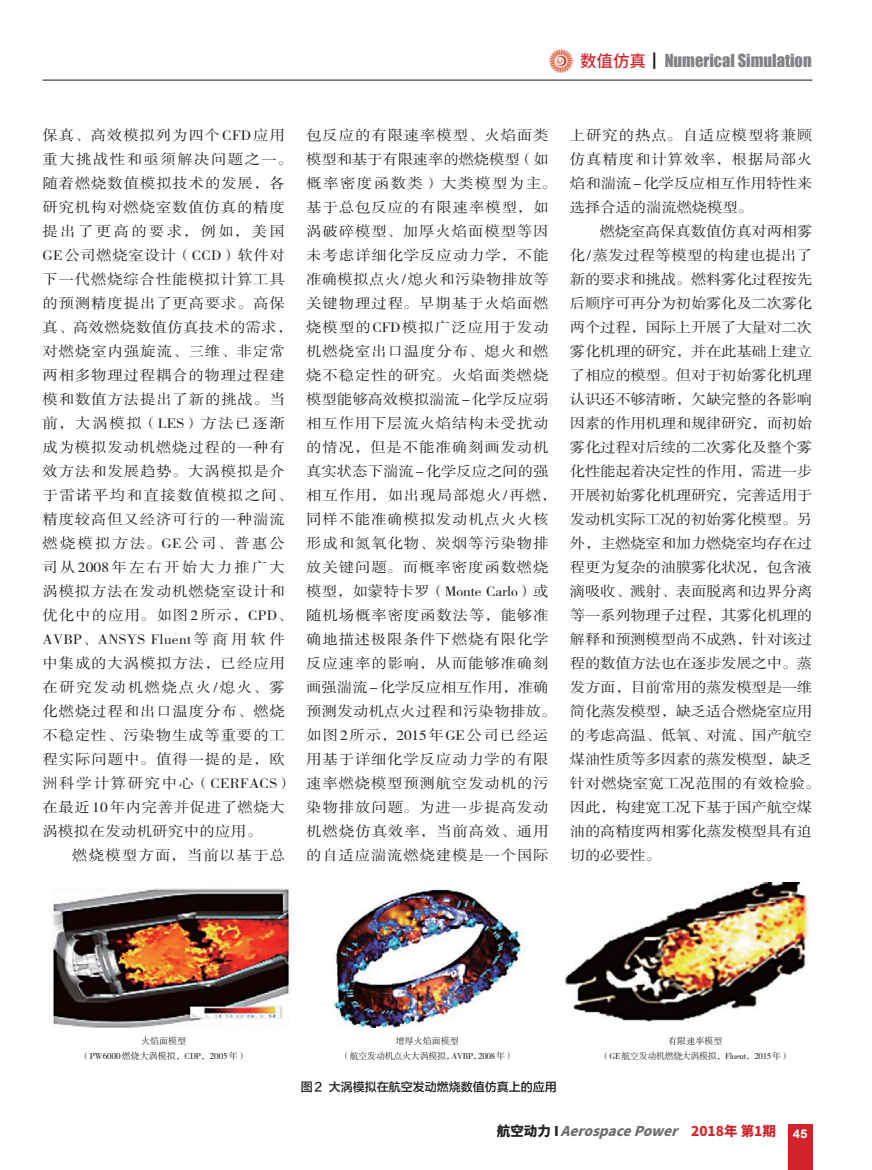
<style>
.page{position:relative;width:872px;height:1170px;background:#fff}
.page>*{position:absolute;margin:0;border:0;box-sizing:border-box;transform-origin:0 0}
.t1{font:16.5px "Impact";color:#808285}
.t2{font:14.25px/24px "FZSSJW GB1 0";letter-spacing:.055em;color:#231f20;scale:1.08 1}
.t3{font:14.25px/24px "FZSSJW GB1 0";letter-spacing:-.015em;color:#231f20;scale:1.08 1}
.t4{font:14.25px "FZSSJW GB1 0";letter-spacing:.075em;color:#231f20;scale:1.08 1}
.t5{font:italic 800 13.5px "Source Han Sans CN";color:#6c6d70}
.t6{font:12px "FZLTZHJW GB1 0";color:#231f20}
.t7{font:9px/15px "FZSSJW GB1 0";letter-spacing:-.03em;color:#231f20;text-align:center}
.t8{font:9px/15px "FZSSJW GB1 0";color:#231f20;text-align:center}
.s1{font-family:"Source Han Sans CN";font-weight:500;color:#d1232a}
.s2{font-family:"Source Han Sans CN";font-weight:500;color:#231f20}
.s3{font-style:normal;color:#231f20}
.s4{font-style:normal;color:#d1232a}
</style>
<div class="page">
<div style="left:787px;top:1124px;width:25px;height:45px;background:#d1232a"></div>
<img style="left:549px;top:49px;width:24px;height:24px">
<hr style="left:43px;top:80px;width:769px;height:1px;background:#231f20">
<img style="left:52px;top:882px;width:758px;height:145px">
<p class="t1" style="left:580px;top:48px;width:233px"><span class="s1">数值仿真</span><span class="s2">┃</span>Numerical Simulation</p>
<p class="t2" style="left:43px;top:124px;width:233px">保真、高效模拟列为四个CFD应用重大挑战性和亟须解决问题之一。随着燃烧数值模拟技术的发展，各研究机构对燃烧室数值仿真的精度提出了更高的要求，例如，美国<br>GE公司燃烧室设计（CCD）软件对下一代燃烧综合性能模拟计算工具的预测精度提出了更高要求。高保真、高效燃烧数值仿真技术的需求，对燃烧室内强旋流、三维、非定常两相多物理过程耦合的物理过程建模和数值方法提出了新的挑战。当前，大涡模拟（LES）方法已逐渐成为模拟发动机燃烧过程的一种有效方法和发展趋势。大涡模拟是介于雷诺平均和直接数值模拟之间、精度较高但又经济可行的一种湍流燃烧模拟方法。GE公司、普惠公司从2008年左右开始大力推广大涡模拟方法在发动机燃烧室设计和优化中的应用。如图2所示，CPD、<br>AVBP、ANSYS Fluent 等商用软件中集成的大涡模拟方法，已经应用在研究发动机燃烧点火/熄火、雾化燃烧过程和出口温度分布、燃烧不稳定性、污染物生成等重要的工程实际问题中。值得一提的是，欧洲科学计算研究中心（CERFACS）在最近10年内完善并促进了燃烧大涡模拟在发动机研究中的应用。</p>
<p class="t4" style="left:72px;top:847px;width:198px">燃烧模型方面，当前以基于总</p>
<p class="t2" style="left:306px;top:124px;width:233px">包反应的有限速率模型、火焰面类模型和基于有限速率的燃烧模型（如概率密度函数类）大类模型为主。基于总包反应的有限速率模型，如涡破碎模型、加厚火焰面模型等因未考虑详细化学反应动力学，不能准确模拟点火/熄火和污染物排放等关键物理过程。早期基于火焰面燃烧模型的CFD模拟广泛应用于发动机燃烧室出口温度分布、熄火和燃烧不稳定性的研究。火焰面类燃烧模型能够高效模拟湍流-化学反应弱相互作用下层流火焰结构未受扰动的情况，但是不能准确刻画发动机真实状态下湍流-化学反应之间的强相互作用，如出现局部熄火/再燃，同样不能准确模拟发动机点火火核形成和氮氧化物、炭烟等污染物排放关键问题。而概率密度函数燃烧模型，如蒙特卡罗（Monte Carlo）或随机场概率密度函数法等，能够准确地描述极限条件下燃烧有限化学反应速率的影响，从而能够准确刻画强湍流-化学反应相互作用，准确预测发动机点火过程和污染物排放。如图2所示，2015年GE公司已经运用基于详细化学反应动力学的有限速率燃烧模型预测航空发动机的污染物排放问题。为进一步提高发动机燃烧仿真效率，当前高效、通用的自适应湍流燃烧建模是一个国际</p>
<p class="t2" style="left:570px;top:124px;width:226px;text-align:justify">上研究的热点。自适应模型将兼顾仿真精度和计算效率，根据局部火焰和湍流-化学反应相互作用特性来选择合适的湍流燃烧模型。</p>
<p class="t3" style="left:570px;top:220px;width:233px;text-indent:30px">燃烧室高保真数值仿真对两相雾化/蒸发过程等模型的构建也提出了新的要求和挑战。燃料雾化过程按先后顺序可再分为初始雾化及二次雾化两个过程，国际上开展了大量对二次雾化机理的研究，并在此基础上建立了相应的模型。但对于初始雾化机理认识还不够清晰，欠缺完整的各影响因素的作用机理和规律研究，而初始雾化过程对后续的二次雾化及整个雾化性能起着决定性的作用，需进一步开展初始雾化机理研究，完善适用于发动机实际工况的初始雾化模型。另外，主燃烧室和加力燃烧室均存在过程更为复杂的油膜雾化状况，包含液滴吸收、溅射、表面脱离和边界分离等一系列物理子过程，其雾化机理的解释和预测模型尚不成熟，针对该过程的数值方法也在逐步发展之中。蒸发方面，目前常用的蒸发模型是一维简化蒸发模型，缺乏适合燃烧室应用的考虑高温、低氧、对流、国产航空煤油性质等多因素的蒸发模型，缺乏针对燃烧室宽工况范围的有效检验。因此，构建宽工况下基于国产航空煤油的高精度两相雾化蒸发模型具有迫切的必要性。</p>
<p class="t8" style="left:81px;top:1033px;width:167px">火焰面模型<br>（PW6000 燃烧大涡模拟，CDP，2005 年）</p>
<p class="t7" style="left:341px;top:1033px;width:174px">增厚火焰面模型<br>（航空发动机点火大涡模拟，AVBP，2008年）</p>
<p class="t7" style="left:601px;top:1033px;width:190px">有限速率模型<br>（GE航空发动机燃烧大涡模拟，Fluent，2015年）</p>
<p class="t6" style="left:301px;top:1079px;width:258px">图2 大涡模拟在航空发动燃烧数值仿真上的应用</p>
<p class="t5" style="left:497px;top:1123px;width:312px"><span class="s3">航空动力 I</span> AerospacePower <span class="s4">2 0 1 8 年 第 1 期</span> <sub>4</sub> <sub>5</sub></p>
</div>
